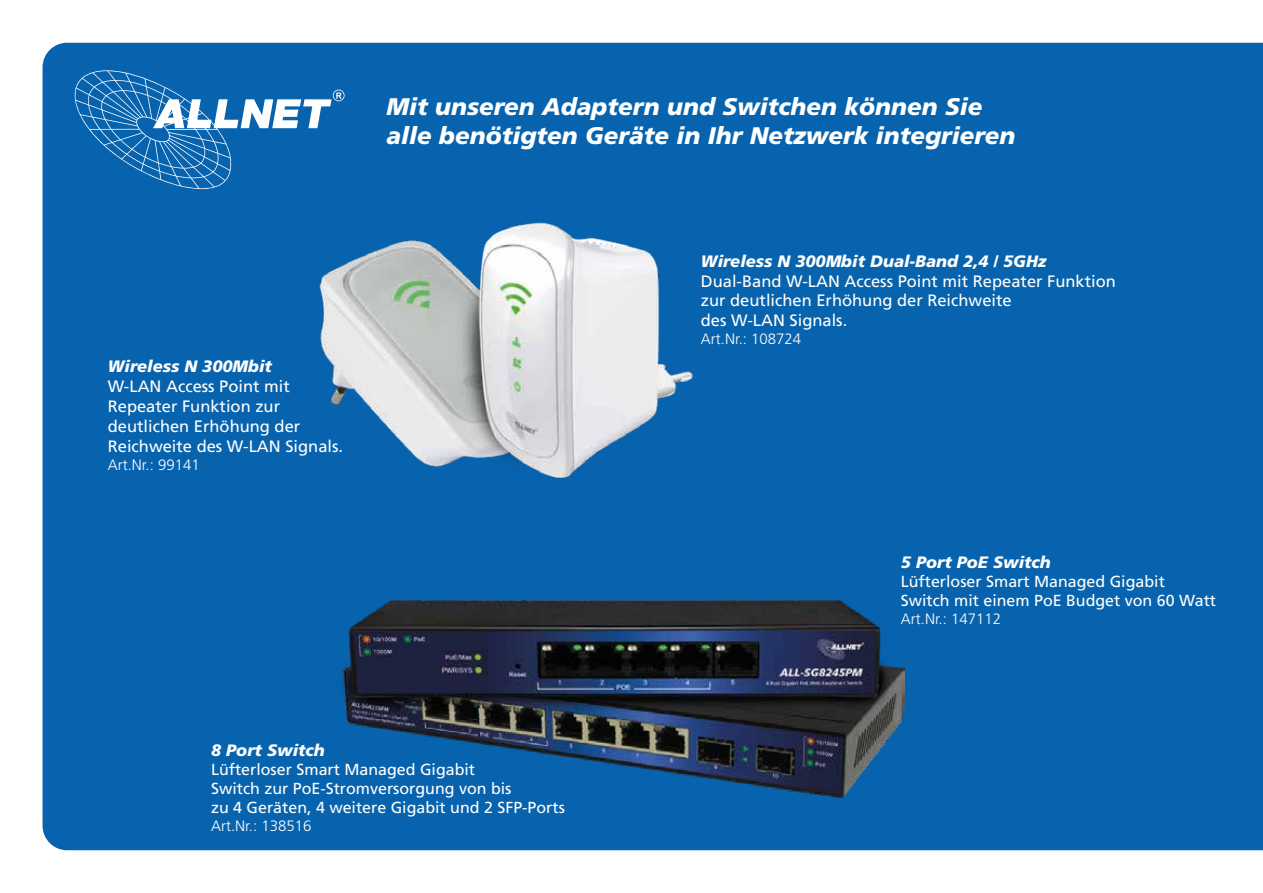
<style>
.page{position:relative;width:1263px;height:893px;background:#fff}
.page>*{position:absolute;margin:0;border:0;box-sizing:border-box;transform-origin:0 0}
.t1{font:italic 900 24px/28.8px "Frutiger LT Std";color:#fff}
.t2{font:16.5px/19.8px "Frutiger LT Std";color:#fff}
.t3{font:italic 900 16.5px "Frutiger LT Std";color:#fff}
.t4{font:16.05px/19.2px "Frutiger LT Std";color:#fff}
.t5{font:300 15px "Frutiger LT Std";color:#fff}
</style>
<div class="page">
<div style="left:43px;top:43px;width:1220px;height:807px;background:#0863ae"></div>
<svg style="left:74px;top:70px;width:271px;height:119px;background:#2b79b9"></svg>
<img style="left:333px;top:598px;width:571px;height:200px">
<img style="left:285px;top:205px;width:447px;height:298px">
<h1 class="t1" style="left:386px;top:92px;width:630px">Mit unseren Adaptern und Switchen können Sie alle benötigten Geräte in Ihr Netzwerk integrieren</h1>
<p class="t3" style="left:108px;top:357px;width:166px">Wireless N 300Mbit</p>
<p class="t2" style="left:108px;top:377px;width:237px">W-LAN Access Point mit<br>Repeater Funktion zur deutlichen Erhöhung der<br>Reichweite des W-LAN Signals.</p>
<p class="t5" style="left:108px;top:456px;width:93px">Art.Nr.: 99141</p>
<p class="t3" style="left:211px;top:740px;width:115px">8 Port Switch</p>
<p class="t4" style="left:211px;top:760px;width:355px">Lüfterloser Smart Managed Gigabit<br>Switch zur PoE-Stromversorgung von bis<br>zu 4 Geräten, 4 weitere Gigabit und 2 SFP-Ports</p>
<p class="t5" style="left:211px;top:817px;width:102px">Art.Nr.: 138516</p>
<p class="t3" style="left:701px;top:251px;width:347px">Wireless N 300Mbit Dual-Band 2,4 / 5GHz</p>
<p class="t2" style="left:701px;top:271px;width:417px">Dual-Band W-LAN Access Point mit Repeater Funktion zur deutlichen Erhöhung der Reichweite<br>des W-LAN Signals.</p>
<p class="t5" style="left:701px;top:330px;width:102px">Art.Nr.: 108724</p>
<p class="t3" style="left:901px;top:552px;width:151px">5 Port PoE Switch</p>
<p class="t4" style="left:901px;top:572px;width:317px">Lüfterloser Smart Managed Gigabit<br>Switch mit einem PoE Budget von 60 Watt</p>
<p class="t5" style="left:901px;top:611px;width:102px">Art.Nr.: 147112</p>
</div>
